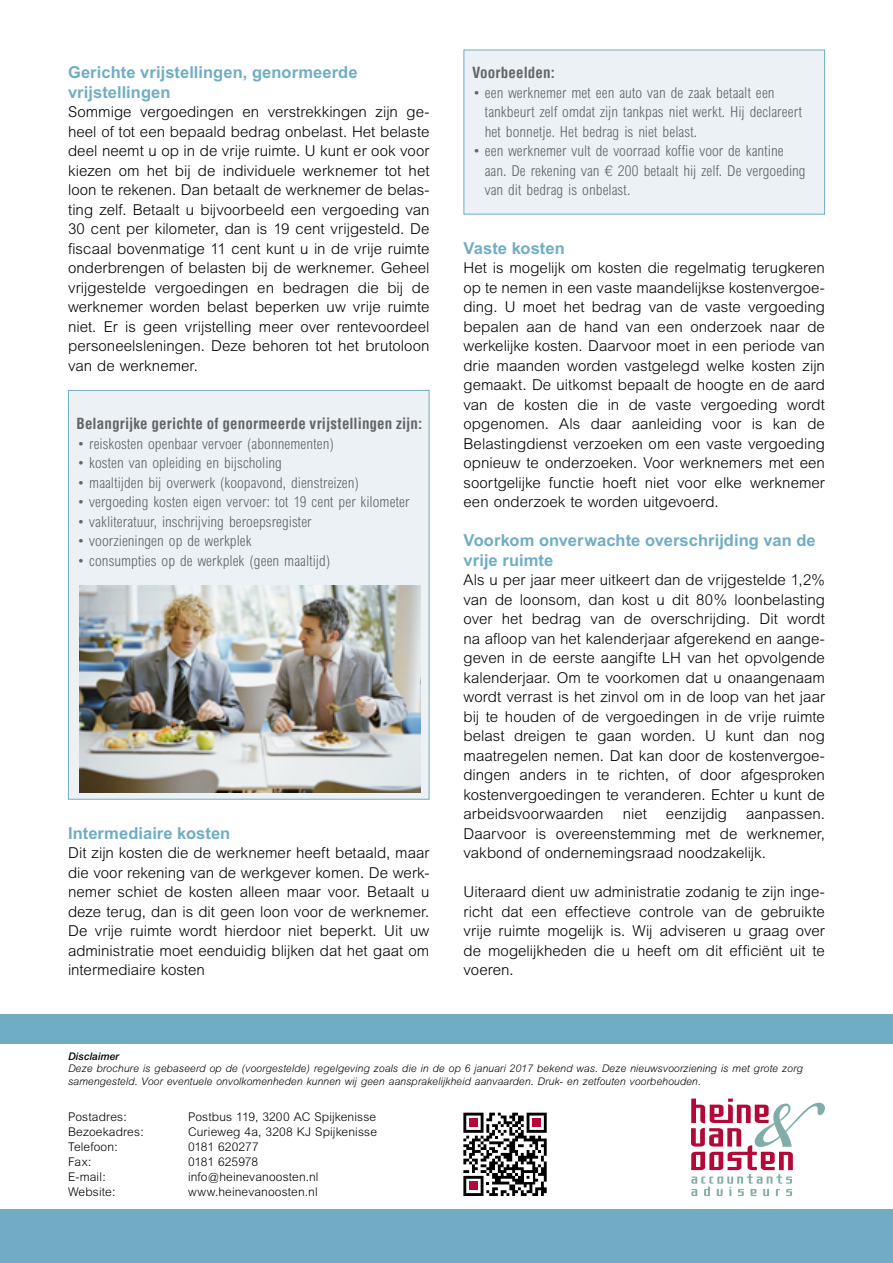
<style>
.page{position:relative;width:893px;height:1263px;background:#fff}
.page>*{position:absolute;margin:0;border:0;box-sizing:border-box;transform-origin:0 0}
.t1{font:700 16.5px/19.5px "M Arial";letter-spacing:.005em;color:#70adc4}
.t2{font:300 15px/19.5px "M Arial";letter-spacing:.005em;color:#000;text-align:justify}
.t3{font:300 condensed 15px/19.5px "M Arial";letter-spacing:.01em;color:#636466}
.t4{font:700 condensed 15px "Helvetica";letter-spacing:.01em;color:#636466}
.t5{font:300 12px "M Arial";letter-spacing:.01em;color:#000}
.t6{font:300 12px "M Arial";letter-spacing:-.01em;color:#000}
.t7{font:italic 300 10.5px/12.6px "M Arial";color:#000}
.t8{font:italic 500 10.5px "M Arial";color:#000}
.s1{font-family:"Helvetica";font-stretch:normal}
</style>
<div class="page">
<div style="left:0;top:1209px;width:893px;height:54px;background:#70adc4"></div>
<div style="left:68px;top:390px;width:361px;height:410px;background:#ebf1f5;border:1px solid #70adc4"></div>
<div style="left:463px;top:50px;width:362px;height:164px;background:#ebf1f5;border:1px solid #70adc4"></div>
<svg style="left:691px;top:1098px;width:134px;height:98px"></svg>
<svg style="left:463px;top:1113px;width:84px;height:83px"></svg>
<img style="left:79px;top:585px;width:342px;height:208px">
<div style="left:0;top:1014px;width:893px;height:29px;background:#70adc4"></div>
<p class="t1" style="left:68px;top:62px;width:291px">Gerichte vrijstellingen, genormeerde vrijstellingen</p>
<p class="t2" style="left:68px;top:102px;width:363px">Sommige vergoedingen en verstrekkingen zijn ge&shy;heel of tot een bepaald bedrag onbelast. Het belaste deel neemt u op in de vrije ruimte. U kunt er ook voor kiezen om het bij de individuele werknemer tot het loon te rekenen. Dan betaalt de werknemer de belas&shy;ting zelf. Betaalt u bijvoorbeeld een vergoeding van 30 cent per kilometer, dan is 19 cent vrijgesteld. De fiscaal bovenmatige 11 cent kunt u in de vrije ruimte onderbrengen of belasten bij de werknemer. Geheel vrijgestelde vergoedingen en bedragen die bij de werknemer worden belast beperken uw vrije ruimte niet. Er is geen vrijstelling meer over rentevoordeel personeelsleningen. Deze behoren tot het brutoloon van de werknemer.</p>
<p class="t4" style="left:77px;top:414px;width:347px">Belangrijke gerichte of genormeerde vrijstellingen zijn:</p>
<p class="t3" style="left:77px;top:433px;width:259px">• reiskosten openbaar vervoer (abonnementen)</p>
<p class="t3" style="left:77px;top:453px;width:207px">• kosten van opleiding en bijscholing</p>
<p class="t3" style="left:77px;top:472px;width:284px">• maaltijden bij overwerk (koopavond, dienstreizen)</p>
<p class="t3" style="left:77px;top:492px;width:334px">• vergoeding kosten eigen vervoer: tot 19 cent per kilometer</p>
<p class="t3" style="left:77px;top:511px;width:236px">• vakliteratuur, inschrijving beroepsregister</p>
<p class="t3" style="left:77px;top:531px;width:177px">• voorzieningen op de werkplek</p>
<p class="t3" style="left:77px;top:550px;width:255px">• consumpties op de werkplek (geen maaltijd)</p>
<p class="t1" style="left:68px;top:823px;width:164px">Intermediaire kosten</p>
<p class="t2" style="left:68px;top:843px;width:363px">Dit zijn kosten die de werknemer heeft betaald, maar die voor rekening van de werkgever komen. De werk&shy;nemer schiet de kosten alleen maar voor. Betaalt u deze terug, dan is dit geen loon voor de werknemer.<br>De vrije ruimte wordt hierdoor niet beperkt. Uit uw administratie moet eenduidig blijken dat het gaat om intermediaire kosten</p>
<p class="t4" style="left:472px;top:63px;width:84px">Voorbeelden:</p>
<p class="t3" style="left:485px;top:82px;width:319px;text-indent:-13px">• een werknemer met een auto van de zaak betaalt een tankbeurt zelf omdat zijn tankpas niet werkt. Hij declareert het bonnetje. Het bedrag is niet belast.</p>
<p class="t3" style="left:485px;top:141px;width:322px;text-indent:-13px">• een werknemer vult de voorraad koffie voor de kantine aan. De rekening van <span class="s1">€</span> 200 betaalt hij zelf. De vergoeding van dit bedrag is onbelast.</p>
<p class="t1" style="left:463px;top:238px;width:103px">Vaste kosten</p>
<p class="t2" style="left:463px;top:258px;width:363px">Het is mogelijk om kosten die regelmatig terugkeren op te nemen in een vaste maandelijkse kostenvergoe&shy;ding. U moet het bedrag van de vaste vergoeding bepalen aan de hand van een onderzoek naar de werkelijke kosten. Daarvoor moet in een periode van drie maanden worden vastgelegd welke kosten zijn gemaakt. De uitkomst bepaalt de hoogte en de aard van de kosten die in de vaste vergoeding wordt opgenomen. Als daar aanleiding voor is kan de Belastingdienst verzoeken om een vaste vergoeding opnieuw te onderzoeken. Voor werknemers met een soortgelijke functie hoeft niet voor elke werknemer een onderzoek te worden uitgevoerd.</p>
<p class="t1" style="left:463px;top:530px;width:354px">Voorkom onverwachte overschrijding van de vrije ruimte</p>
<p class="t2" style="left:463px;top:570px;width:363px">Als u per jaar meer uitkeert dan de vrijgestelde 1,2% van de loonsom, dan kost u dit 80% loonbelasting over het bedrag van de overschrijding. Dit wordt na afloop van het kalenderjaar afgerekend en aange&shy;geven in de eerste aangifte LH van het opvolgende kalenderjaar. Om te voorkomen dat u onaangenaam wordt verrast is het zinvol om in de loop van het jaar bij te houden of de vergoedingen in de vrije ruimte belast dreigen te gaan worden. U kunt dan nog maatregelen nemen. Dat kan door de kostenvergoe&shy;dingen anders in te richten, of door afgesproken kostenvergoedingen te veranderen. Echter u kunt de arbeidsvoorwaarden</p>
<p class="t2" style="left:623px;top:804px;width:26px">niet</p>
<p class="t2" style="left:666px;top:804px;width:63px">eenzijdig</p>
<p class="t2" style="left:463px;top:804px;width:363px;text-indent:283px">aanpassen.<br>Daarvoor is overeenstemming met de werknemer, vakbond of ondernemingsraad noodzakelijk.</p>
<p class="t2" style="left:463px;top:882px;width:363px">Uiteraard dient uw administratie zodanig te zijn inge&shy;richt dat een effectieve controle van de gebruikte vrije ruimte mogelijk is. Wij adviseren u graag over de mogelijkheden die u heeft om dit efficiënt uit te voeren.</p>
<p class="t8" style="left:68px;top:1050px;width:52px">Disclaimer</p>
<p class="t7" style="left:68px;top:1062px;width:736px">Deze brochure is gebaseerd op de (voorgestelde) regelgeving zoals die in de op 6 januari 2017 bekend was. Deze nieuwsvoorziening is met grote zorg samengesteld. Voor eventuele onvolkomenheden kunnen wij geen aansprakelijkheid aanvaarden. Druk- en zetfouten voorbehouden.</p>
<p class="t5" style="left:68px;top:1110px;width:60px">Postadres:</p>
<p class="t5" style="left:188px;top:1110px;width:190px">Postbus 119, 3200 AC Spijkenisse</p>
<p class="t5" style="left:68px;top:1125px;width:77px">Bezoekadres:</p>
<p class="t5" style="left:188px;top:1125px;width:191px">Curieweg 4a, 3208 KJ Spijkenisse</p>
<p class="t5" style="left:68px;top:1140px;width:51px">Telefoon:</p>
<p class="t5" style="left:188px;top:1140px;width:72px">0181 620277</p>
<p class="t5" style="left:68px;top:1155px;width:25px">Fax:</p>
<p class="t6" style="left:188px;top:1155px;width:72px">0181 625978</p>
<p class="t5" style="left:68px;top:1170px;width:39px">E-mail:</p>
<p class="t5" style="left:188px;top:1170px;width:132px">info@heinevanoosten.nl</p>
<p class="t5" style="left:68px;top:1185px;width:49px">Website:</p>
<p class="t5" style="left:188px;top:1185px;width:131px">www.heinevanoosten.nl</p>
</div>
